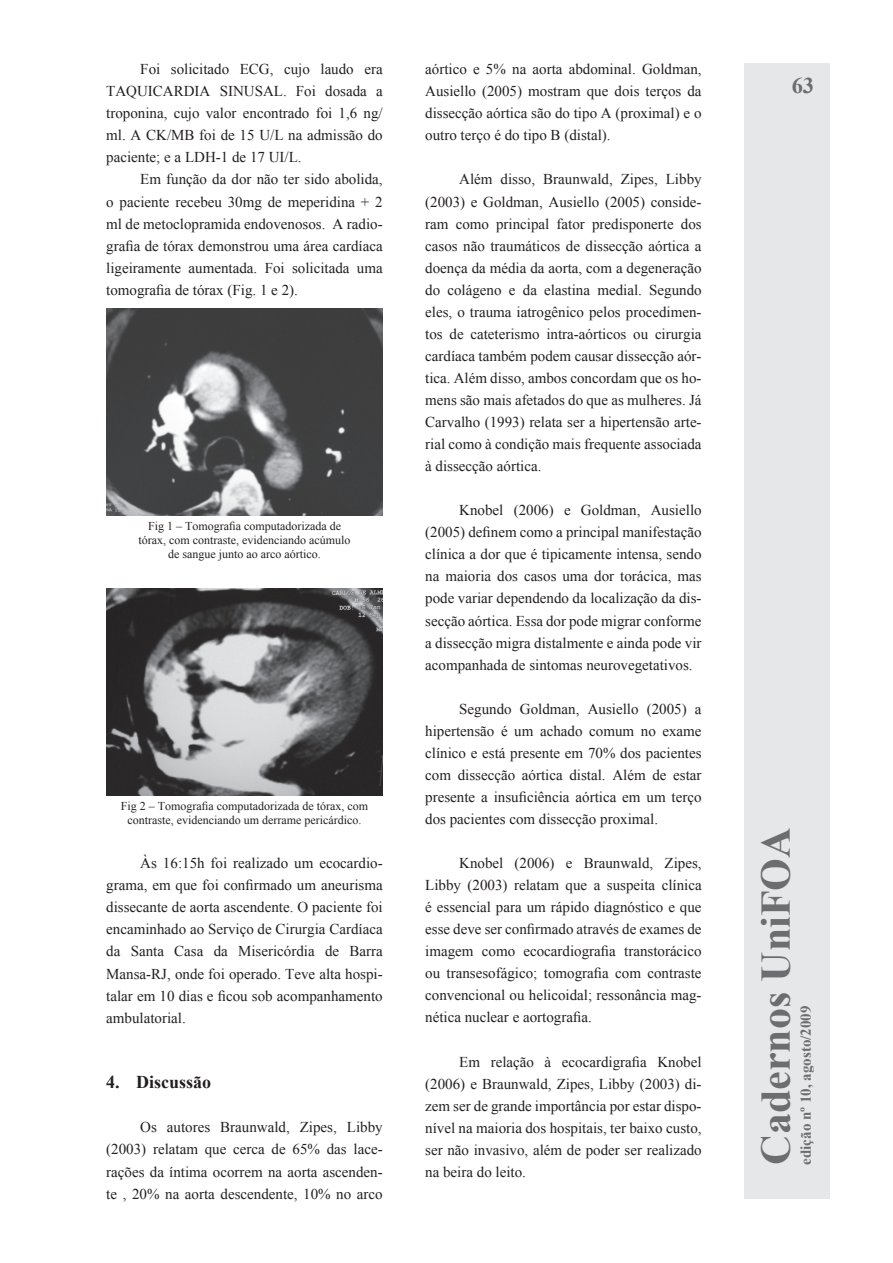
<style>
.page{position:relative;width:893px;height:1263px;background:#fff}
.page>*{position:absolute;margin:0;border:0;box-sizing:border-box;transform-origin:0 0}
.t1{font:700 42px "Times New Roman";color:#6c6d70}
.t2{font:700 22.5px "Times New Roman";color:#6c6d70}
.t3{font:700 18px "Times New Roman";color:#231f20}
.t4{font:15px/22px "Times New Roman";color:#231f20;text-align:justify}
.t5{font:700 15px "Times New Roman";color:#6c6d70}
.t6{font:12px/14.4px "Times New Roman";color:#231f20;text-align:center}
</style>
<div class="page">
<div style="left:744px;top:64px;width:85px;height:1135px;background:#e6e7e9"></div>
<img style="left:106px;top:308px;width:277px;height:207px">
<img style="left:106px;top:588px;width:277px;height:207px">
<p class="t4" style="left:106px;top:58px;width:278px;text-indent:34px">Foi solicitado ECG, cujo laudo era TAQUICARDIA SINUSAL. Foi dosada a troponina, cujo valor encontrado foi 1,6 ng/ ml. A CK/MB foi de 15 U/L na admissão do paciente; e a LDH-1 de 17 UI/L.</p>
<p class="t4" style="left:106px;top:168px;width:278px;text-indent:34px">Em função da dor não ter sido abolida, o paciente recebeu 30mg de meperidina + 2 ml de metoclopramida endovenosos. A radio&shy;grafia de tórax demonstrou uma área cardíaca ligeiramente aumentada. Foi solicitada uma tomografia de tórax (Fig. 1 e 2).</p>
<p class="t6" style="left:139px;top:518px;width:213px">Fig 1 – Tomografia computadorizada de tórax, com contraste, evidenciando acúmulo de sangue junto ao arco aórtico.</p>
<p class="t6" style="left:121px;top:798px;width:249px">Fig 2 – Tomografia computadorizada de tórax, com contraste, evidenciando um derrame pericárdico.</p>
<p class="t4" style="left:106px;top:852px;width:278px;text-indent:34px">Às 16:15h foi realizado um ecocardio&shy;grama, em que foi confirmado um aneurisma dissecante de aorta ascendente. O paciente foi encaminhado ao Serviço de Cirurgia Cardíaca da Santa Casa da Misericórdia de Barra Mansa-RJ, onde foi operado. Teve alta hospi&shy;talar em 10 dias e ficou sob acompanhamento ambulatorial.</p>
<p class="t3" style="left:106px;top:1070px;width:106px">4. Discussão</p>
<p class="t4" style="left:106px;top:1116px;width:278px;text-indent:34px">Os autores Braunwald, Zipes, Libby (2003) relatam que cerca de 65% das lace&shy;rações da íntima ocorrem na aorta ascenden&shy;te , 20% na aorta descendente, 10% no arco</p>
<p class="t4" style="left:425px;top:58px;width:278px">aórtico e 5% na aorta abdominal. Goldman, Ausiello (2005) mostram que dois terços da dissecção aórtica são do tipo A (proximal) e o outro terço é do tipo B (distal).</p>
<p class="t4" style="left:425px;top:168px;width:278px;text-indent:34px">Além disso, Braunwald, Zipes, Libby (2003) e Goldman, Ausiello (2005) conside&shy;ram como principal fator predisponerte dos casos não traumáticos de dissecção aórtica a doença da média da aorta, com a degeneração do colágeno e da elastina medial. Segundo eles, o trauma iatrogênico pelos procedimen&shy;tos de cateterismo intra-aórticos ou cirurgia cardíaca também podem causar dissecção aór&shy;tica. Além disso, ambos concordam que os ho&shy;mens são mais afetados do que as mulheres. Já Carvalho (1993) relata ser a hipertensão arte&shy;rial como à condição mais frequente associada à dissecção aórtica.</p>
<p class="t4" style="left:425px;top:499px;width:278px;text-indent:34px">Knobel (2006) e Goldman, Ausiello (2005) definem como a principal manifestação clínica a dor que é tipicamente intensa, sendo na maioria dos casos uma dor torácica, mas pode variar dependendo da localização da dis&shy;secção aórtica. Essa dor pode migrar conforme a dissecção migra distalmente e ainda pode vir acompanhada de sintomas neurovegetativos.</p>
<p class="t4" style="left:425px;top:697px;width:278px;text-indent:34px">Segundo Goldman, Ausiello (2005) a hipertensão é um achado comum no exame clínico e está presente em 70% dos pacientes com dissecção aórtica distal. Além de estar presente a insuficiência aórtica em um terço dos pacientes com dissecção proximal.</p>
<p class="t4" style="left:425px;top:852px;width:278px;text-indent:34px">Knobel (2006) e Braunwald, Zipes, Libby (2003) relatam que a suspeita clínica é essencial para um rápido diagnóstico e que esse deve ser confirmado através de exames de imagem como ecocardiografia transtorácico ou transesofágico; tomografia com contraste convencional ou helicoidal; ressonância mag&shy;nética nuclear e aortografia.</p>
<p class="t4" style="left:425px;top:1050px;width:278px;text-indent:34px">Em relação à ecocardigrafia Knobel (2006) e Braunwald, Zipes, Libby (2003) di&shy;zem ser de grande importância por estar dispo&shy;nível na maioria dos hospitais, ter baixo custo, ser não invasivo, além de poder ser realizado na beira do leito.</p>
<h2 class="t2" style="left:792px;top:70px;width:24px">63</h2>
<h1 class="t1" style="left:747px;top:1165px;width:339px;rotate:-90deg">Cadernos UniFOA</h1>
<p class="t5" style="left:795px;top:1165px;width:161px;rotate:-90deg">edição nº 10, agosto/2009</p>
</div>
